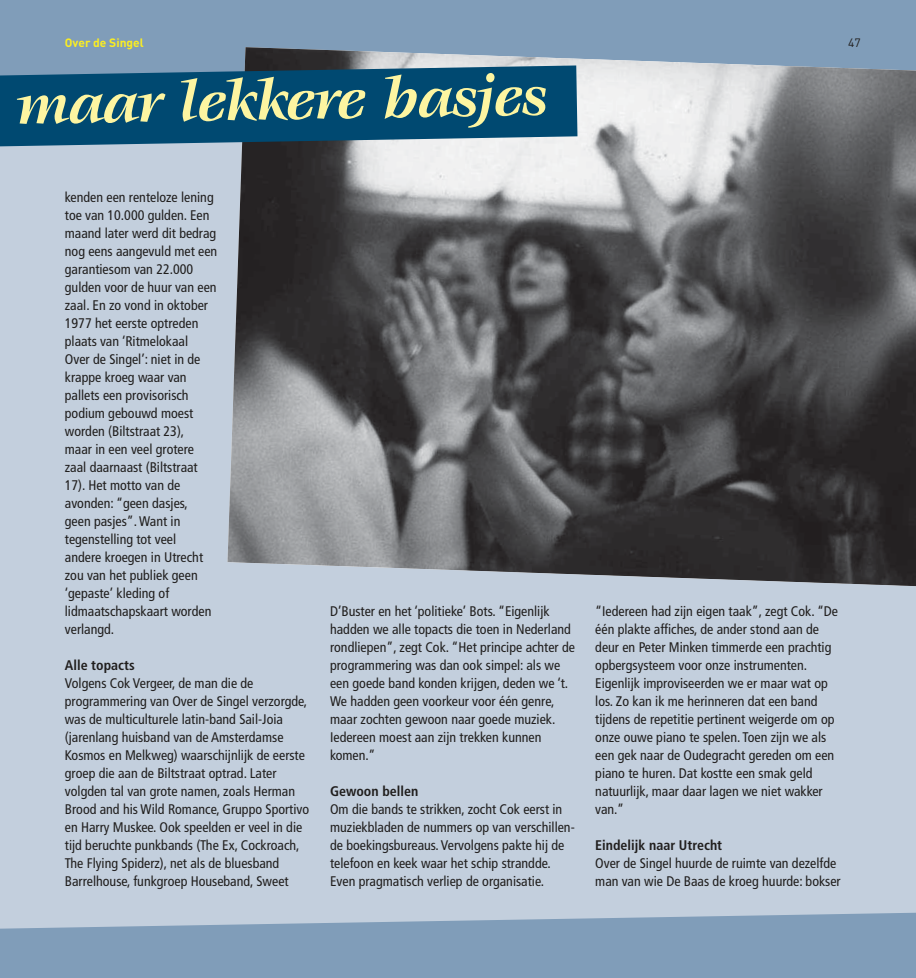
<style>
.page{position:relative;width:916px;height:978px;background:#fff}
.page>*{position:absolute;margin:0;border:0;box-sizing:border-box;transform-origin:0 0}
.t1{font:italic 700 60px "Veljovic";color:#fdf5a1}
.t2{font:condensed 13.95px/18px "Frutiger LT Std";color:#201e1d}
.t3{font:700 condensed 13.95px "Frutiger LT Std";color:#201e1d}
.t4{font:700 12px "DIN";color:#fcee21}
.t5{font:12px "DIN";color:#201e1d}
</style>
<div class="page">
<div style="left:0;top:0;width:915px;height:978px;background:#809db9"></div>
<div style="left:0;top:147px;width:915px;height:782px;background:#c3cfdd"></div>
<img style="left:227px;top:47px;width:688px;height:540px">
<svg style="left:0;top:65px;width:577px;height:82px;background:#15567a"></svg>
<p class="t4" style="left:65px;top:39px;width:80px">Over de Singel</p>
<h1 class="t1" style="left:16px;top:81px;width:532px;rotate:-1deg">maar lekkere basjes</h1>
<p class="t5" style="left:847px;top:39px;width:14px">47</p>
<p class="t2" style="left:65px;top:189px;width:154px">kenden een renteloze lening toe van 10.000 gulden. Een maand later werd dit bedrag nog eens aangevuld met een garantiesom van 22.000 gulden voor de huur van een zaal. En zo vond in oktober<br>1977 het eerste optreden plaats van ‘Ritmelokaal<br>Over de Singel’: niet in de krappe kroeg waar van pallets een provisorisch podium gebouwd moest worden (Biltstraat 23),<br>maar in een veel grotere zaal daarnaast (Biltstraat<br>17). Het motto van de avonden: “geen dasjes,<br>geen pasjes”. Want in tegenstelling tot veel<br>andere kroegen in Utrecht zou van het publiek geen ‘gepaste’ kleding of lidmaatschapskaart worden verlangd.</p>
<p class="t3" style="left:65px;top:658px;width:71px">Alle topacts</p>
<p class="t2" style="left:65px;top:675px;width:246px">Volgens Cok Vergeer, de man die de programmering van Over de Singel verzorgde, was de multiculturele latin-band Sail-Joia (jarenlang huisband van de Amsterdamse Kosmos en Melkweg) waarschijnlijk de eerste groep die aan de Biltstraat optrad. Later volgden tal van grote namen, zoals Herman Brood and his Wild Romance, Gruppo Sportivo en Harry Muskee. Ook speelden er veel in die tijd beruchte punkbands (The Ex, Cockroach, The Flying Spiderz), net als de bluesband Barrelhouse, funkgroep Houseband, Sweet</p>
<p class="t2" style="left:330px;top:603px;width:246px">D’Buster en het ‘politieke’ Bots. “Eigenlijk hadden we alle topacts die toen in Nederland rondliepen”, zegt Cok. “Het principe achter de programmering was dan ook simpel: als we een goede band konden krijgen, deden we ‘t.<br>We hadden geen voorkeur voor één genre, maar zochten gewoon naar goede muziek.<br>Iedereen moest aan zijn trekken kunnen komen.”</p>
<p class="t3" style="left:330px;top:785px;width:90px">Gewoon bellen</p>
<p class="t2" style="left:330px;top:801px;width:246px">Om die bands te strikken, zocht Cok eerst in muziekbladen de nummers op van verschillen&shy;de boekingsbureaus. Vervolgens pakte hij de telefoon en keek waar het schip strandde.<br>Even pragmatisch verliep de organisatie.</p>
<p class="t2" style="left:595px;top:603px;width:244px">“Iedereen had zijn eigen taak”, zegt Cok. “De één plakte affiches, de ander stond aan de deur en Peter Minken timmerde een prachtig opbergsysteem voor onze instrumenten.<br>Eigenlijk improviseerden we er maar wat op los. Zo kan ik me herinneren dat een band tijdens de repetitie pertinent weigerde om op onze ouwe piano te spelen. Toen zijn we als een gek naar de Oudegracht gereden om een piano te huren. Dat kostte een smak geld natuurlijk, maar daar lagen we niet wakker van.”</p>
<p class="t3" style="left:595px;top:839px;width:128px">Eindelijk naar Utrecht</p>
<p class="t2" style="left:595px;top:855px;width:247px">Over de Singel huurde de ruimte van dezelfde man van wie De Baas de kroeg huurde: bokser</p>
</div>
